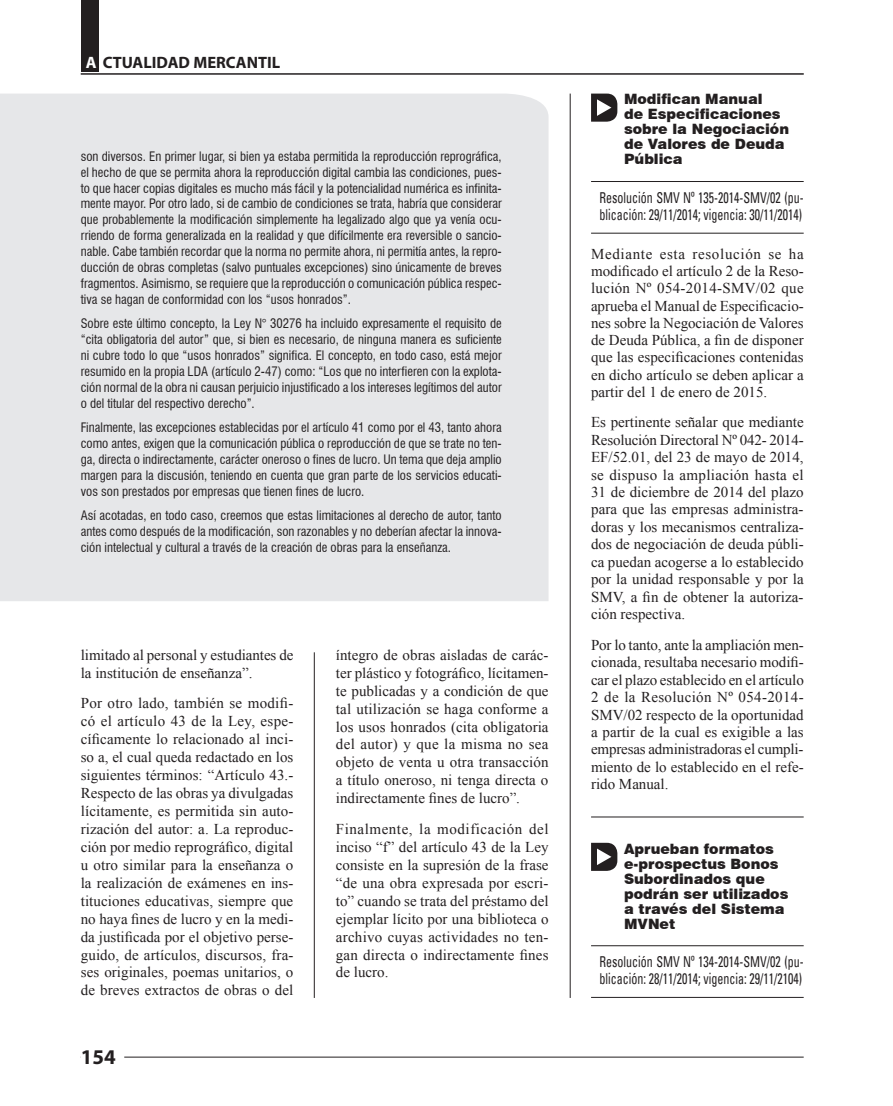
<style>
.page{position:relative;width:893px;height:1106px;background:#fff}
.page>*{position:absolute;margin:0;border:0;box-sizing:border-box;transform-origin:0 0}
.t1{font:700 21px "Myriad Pro";color:#231f20}
.t2{font:700 16.5px "Myriad Pro";color:#231f20}
.t3{font:15px/17.9px "Times New Roman";color:#231f20;text-align:justify}
.t4{font:condensed 15px/17.2px "Univers";color:#231f20;scale:.8 1}
.t5{font:900 14.25px/15px "Swiss 721 BT";color:#231f20}
.t6{font:condensed 12.75px/15.9px "Swiss 721 BT";color:#231f20;text-align:justify}
.s1{color:#fff}
</style>
<div class="page">
<hr style="left:81px;top:74px;width:723px;height:1px;background:#231f20">
<div style="left:81px;top:0;width:18px;height:71px;background:#231f20"></div>
<hr style="left:81px;top:1056px;width:723px;height:1px;background:#231f20">
<div style="left:81px;top:1042px;width:43px;height:30px;background:#fff"></div>
<hr style="left:591px;top:181px;width:213px;height:1px;background:#231f20">
<hr style="left:591px;top:233px;width:213px;height:1px;background:#231f20">
<hr style="left:591px;top:816px;width:213px;height:1px;background:#231f20">
<hr style="left:591px;top:945px;width:213px;height:1px;background:#231f20">
<hr style="left:591px;top:997px;width:213px;height:1px;background:#231f20">
<svg style="left:591px;top:94px;width:26px;height:28px"></svg>
<svg style="left:591px;top:842px;width:26px;height:29px"></svg>
<div style="left:0;top:94px;width:549px;height:507px;background:#e6e7e9"></div>
<hr style="left:314px;top:652px;width:1px;height:346px;background:#231f20">
<hr style="left:570px;top:94px;width:1px;height:904px;background:#231f20">
<p class="t2" style="left:86px;top:51px;width:196px"><span class="s1">A</span> CTUALIDAD MERCANTIL</p>
<p class="t6" style="left:81px;top:148px;width:422px">son diversos. En primer lugar, si bien ya estaba permitida la reproducción reprográfica, el hecho de que se permita ahora la reproducción digital cambia las condiciones, pues&shy;to que hacer copias digitales es mucho más fácil y la potencialidad numérica es infinita&shy;mente mayor. Por otro lado, si de cambio de condiciones se trata, habría que considerar que probablemente la modificación simplemente ha legalizado algo que ya venía ocu&shy;rriendo de forma generalizada en la realidad y que difícilmente era reversible o sancio&shy;nable. Cabe también recordar que la norma no permite ahora, ni permitía antes, la repro&shy;ducción de obras completas (salvo puntuales excepciones) sino únicamente de breves fragmentos. Asimismo, se requiere que la reproducción o comunicación pública respec&shy;tiva se hagan de conformidad con los “usos honrados”.</p>
<p class="t6" style="left:81px;top:316px;width:422px">Sobre este último concepto, la Ley N° 30276 ha incluido expresamente el requisito de “cita obligatoria del autor” que, si bien es necesario, de ninguna manera es suficiente ni cubre todo lo que “usos honrados” significa. El concepto, en todo caso, está mejor resumido en la propia LDA (artículo 2-47) como: “Los que no interfieren con la explota&shy;ción normal de la obra ni causan perjuicio injustificado a los intereses legítimos del autor o del titular del respectivo derecho”.</p>
<p class="t6" style="left:81px;top:419px;width:422px">Finalmente, las excepciones establecidas por el artículo 41 como por el 43, tanto ahora como antes, exigen que la comunicación pública o reproducción de que se trate no ten&shy;ga, directa o indirectamente, carácter oneroso o fines de lucro. Un tema que deja amplio margen para la discusión, teniendo en cuenta que gran parte de los servicios educati&shy;vos son prestados por empresas que tienen fines de lucro.</p>
<p class="t6" style="left:81px;top:507px;width:422px">Así acotadas, en todo caso, creemos que estas limitaciones al derecho de autor, tanto antes como después de la modificación, son razonables y no deberían afectar la innova&shy;ción intelectual y cultural a través de la creación de obras para la enseñanza.</p>
<p class="t3" style="left:81px;top:645px;width:214px">limitado al personal y estudiantes de la institución de enseñanza”.</p>
<p class="t3" style="left:81px;top:694px;width:214px">Por otro lado, también se modifi&shy;có el artículo 43 de la Ley, espe&shy;cíficamente lo relacionado al inci&shy;so a, el cual queda redactado en los siguientes términos: “Artículo 43.- Respecto de las obras ya divulgadas lícitamente, es permitida sin auto&shy;rización del autor: a. La reproduc&shy;ción por medio reprográfico, digital u otro similar para la enseñanza o la realización de exámenes en ins&shy;tituciones educativas, siempre que no haya fines de lucro y en la medi&shy;da justificada por el objetivo perse&shy;guido, de artículos, discursos, fra&shy;ses originales, poemas unitarios, o de breves extractos de obras o del</p>
<h1 class="t1" style="left:81px;top:1042px;width:36px">154</h1>
<p class="t3" style="left:336px;top:645px;width:214px">íntegro de obras aisladas de carác&shy;ter plástico y fotográfico, lícitamen&shy;te publicadas y a condición de que tal utilización se haga conforme a los usos honrados (cita obligatoria del autor) y que la misma no sea objeto de venta u otra transacción a título oneroso, ni tenga directa o indirectamente fines de lucro”.</p>
<p class="t3" style="left:336px;top:819px;width:214px">Finalmente, la modificación del inciso “f” del artículo 43 de la Ley consiste en la supresión de la frase “de una obra expresada por escri&shy;to” cuando se trata del préstamo del ejemplar lícito por una biblioteca o archivo cuyas actividades no ten&shy;gan directa o indirectamente fines de lucro.</p>
<p class="t5" style="left:624px;top:92px;width:167px">Modifican Manual<br>de Especificaciones sobre la Negociación de Valores de Deuda<br>Pública</p>
<p class="t4" style="left:600px;top:189px;width:257px">Resolución SMV Nº 135-2014-SMV/02 (pu&shy;blicación: 29/11/2014; vigencia: 30/11/2014)</p>
<p class="t3" style="left:591px;top:245px;width:214px;line-height:17.2px">Mediante esta resolución se ha modificado el artículo 2 de la Reso&shy;lución Nº 054-2014-SMV/02 que aprueba el Manual de Especificacio&shy;nes sobre la Negociación de Valores de Deuda Pública, a fin de disponer que las especificaciones contenidas en dicho artículo se deben aplicar a partir del 1 de enero de 2015.</p>
<p class="t3" style="left:591px;top:413px;width:214px">Es pertinente señalar que mediante Resolución Directoral Nº 042- 2014- EF/52.01, del 23 de mayo de 2014, se dispuso la ampliación hasta el 31 de diciembre de 2014 del plazo para que las empresas administra&shy;doras y los mecanismos centraliza&shy;dos de negociación de deuda públi&shy;ca puedan acogerse a lo establecido por la unidad responsable y por la SMV, a fin de obtener la autoriza&shy;ción respectiva.</p>
<p class="t3" style="left:591px;top:635px;width:214px">Por lo tanto, ante la ampliación men&shy;cionada, resultaba necesario modifi&shy;car el plazo establecido en el artículo 2 de la Resolución Nº 054-2014- SMV/02 respecto de la oportunidad a partir de la cual es exigible a las empresas administradoras el cumpli&shy;miento de lo establecido en el refe&shy;rido Manual.</p>
<p class="t5" style="left:624px;top:841px;width:166px">Aprueban formatos e-prospectus Bonos<br>Subordinados que podrán ser utilizados a través del Sistema<br>MVNet</p>
<p class="t4" style="left:600px;top:953px;width:257px">Resolución SMV Nº 134-2014-SMV/02 (pu&shy;blicación: 28/11/2014; vigencia: 29/11/2104)</p>
</div>
